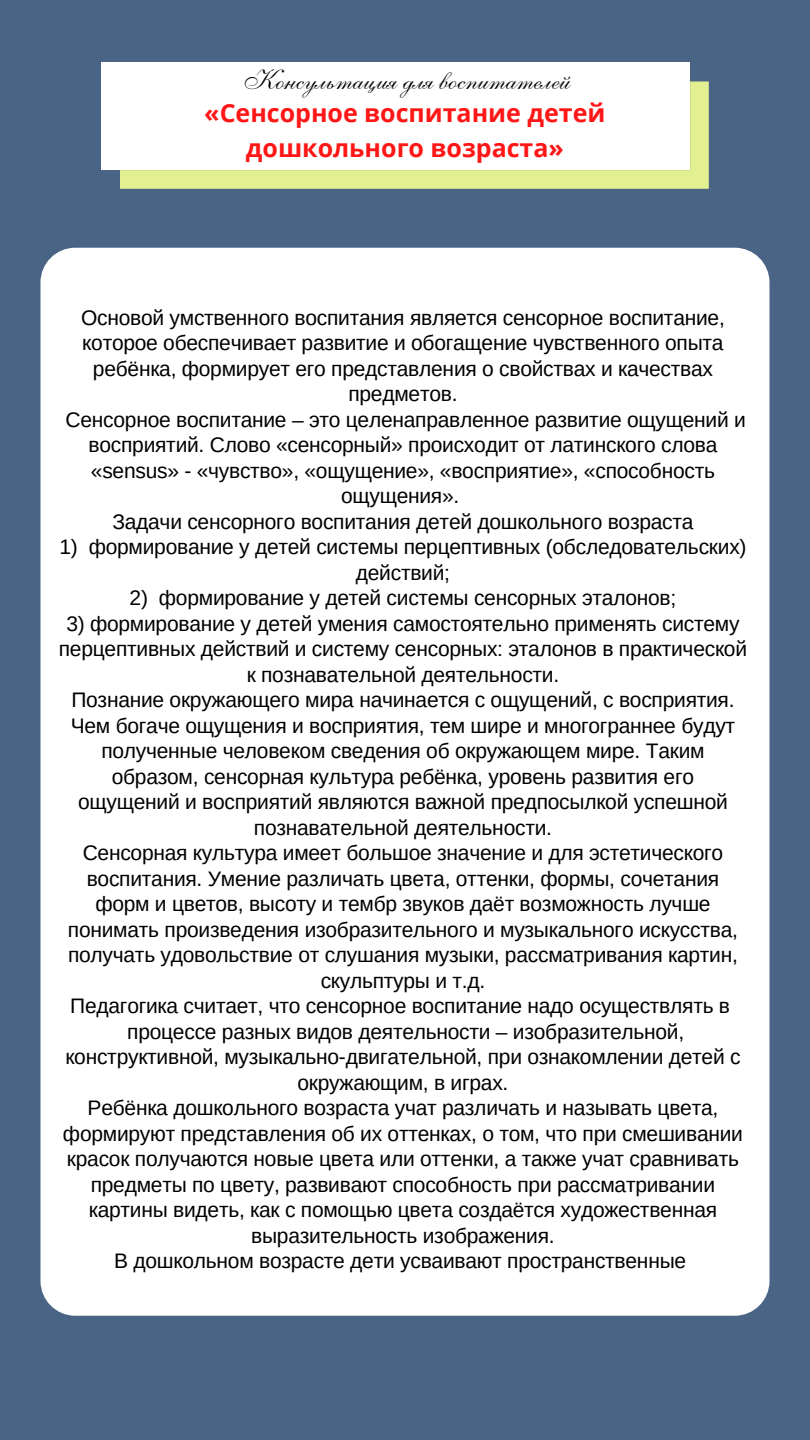
<style>
.page{position:relative;width:810px;height:1440px;background:#4a6486}
.page>*{position:absolute;margin:0;border:0;box-sizing:border-box;transform-origin:0 0}
.t1{font:28px "Anastasia Script";color:#000}
.t2{font:700 25px/35px "Open Sans";color:#ff1616;text-align:center}
.t3{font:21px/25.5px "Arimo";letter-spacing:-.01em;color:#000;text-align:center}
</style>
<div class="page">
<div style="left:41px;top:248px;width:728px;height:1068px;background:#fff;border-radius:35px"></div>
<svg style="left:120px;top:81px;width:589px;height:108px;background:#dfed91"></svg>
<div style="left:101px;top:63px;width:589px;height:107px;background:#fff"></div>
<h1 class="t1" style="left:240px;top:72px;width:328px">Консультация для воспитателей</h1>
<p class="t2" style="left:204px;top:95px;width:403px">«Сенсорное воспитание детей дошкольного возраста»</p>
<p class="t3" style="left:66px;top:305px;width:682px">Основой умственного воспитания является сенсорное воспитание, которое обеспечивает развитие и обогащение чувственного опыта ребёнка, формирует его представления о свойствах и качествах предметов.<br>Сенсорное воспитание – это целенаправленное развитие ощущений и восприятий. Слово «сенсорный» происходит от латинского слова «sensus» - «чувство», «ощущение», «восприятие», «способность ощущения».<br>Задачи сенсорного воспитания детей дошкольного возраста</p>
<p class="t3" style="left:59px;top:534px;width:689px">1) формирование у детей системы перцептивных (обследовательских) действий;</p>
<p class="t3" style="left:130px;top:585px;width:548px">2) формирование у детей системы сенсорных эталонов;</p>
<p class="t3" style="left:59px;top:611px;width:690px">3) формирование у детей умения самостоятельно применять систему перцептивных действий и систему сенсорных: эталонов в практической к познавательной деятельности.<br>Познание окружающего мира начинается с ощущений, с восприятия.<br>Чем богаче ощущения и восприятия, тем шире и многограннее будут полученные человеком сведения об окружающем мире. Таким образом, сенсорная культура ребёнка, уровень развития его ощущений и восприятий являются важной предпосылкой успешной познавательной деятельности.<br>Сенсорная культура имеет большое значение и для эстетического воспитания. Умение различать цвета, оттенки, формы, сочетания форм и цветов, высоту и тембр звуков даёт возможность лучше понимать произведения изобразительного и музыкального искусства, получать удовольствие от слушания музыки, рассматривания картин, скульптуры и т.д.<br>Педагогика считает, что сенсорное воспитание надо осуществлять в процессе разных видов деятельности – изобразительной, конструктивной, музыкально-двигательной, при ознакомлении детей с окружающим, в играх.<br>Ребёнка дошкольного возраста учат различать и называть цвета, формируют представления об их оттенках, о том, что при смешивании красок получаются новые цвета или оттенки, а также учат сравнивать предметы по цвету, развивают способность при рассматривании картины видеть, как с помощью цвета создаётся художественная выразительность изображения.<br>В дошкольном возрасте дети усваивают пространственные</p>
</div>
